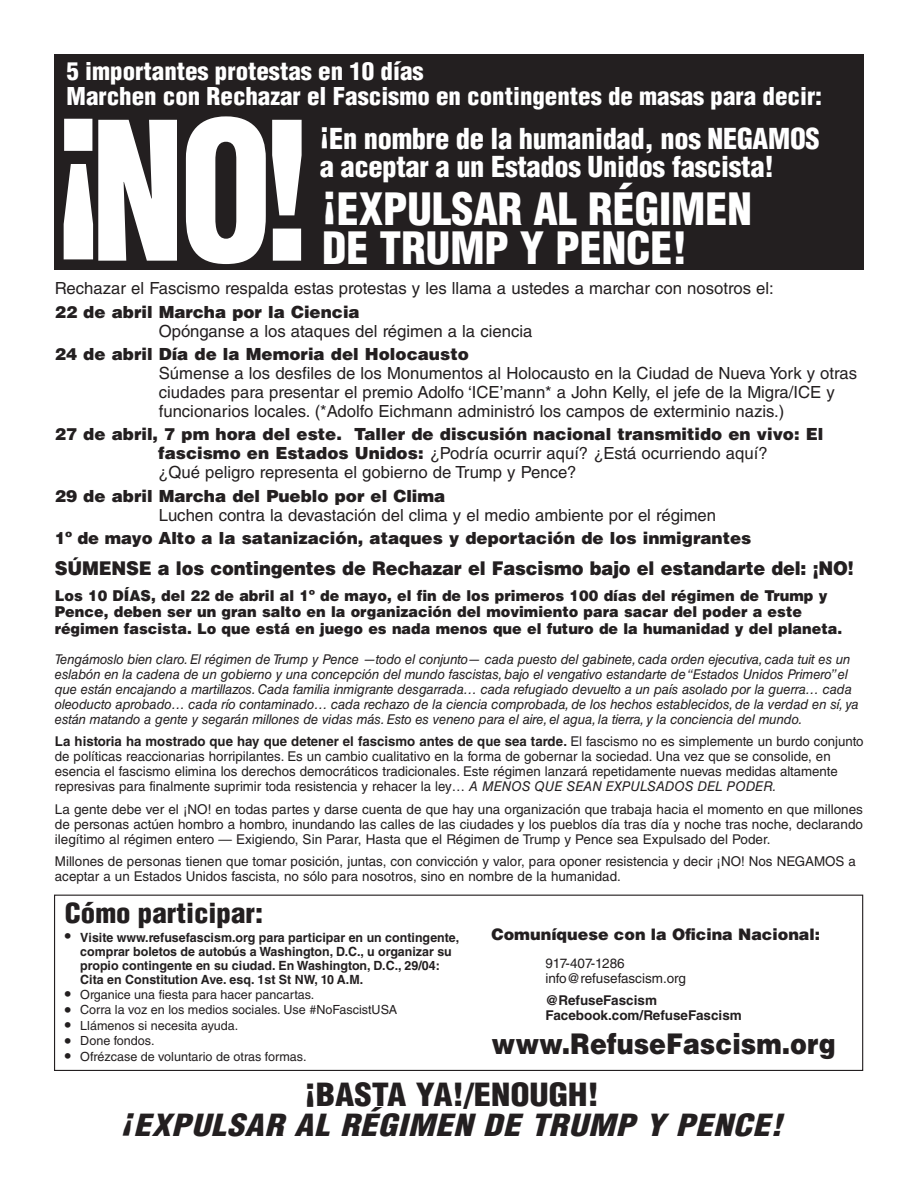
<style>
.page{position:relative;width:918px;height:1188px;background:#fff}
.page>*{position:absolute;margin:0;border:0;box-sizing:border-box;transform-origin:0 0}
.t1{font:900 condensed 187.8px "Helvetica LT Std";color:#fff;scale:.89 1}
.t2{font:900 condensed 43.5px/39.6px "Helvetica LT Std";color:#fff}
.t3{font:900 condensed 31.2px "Helvetica LT Std";color:#231f20;scale:1.11 1}
.t4{font:italic 900 condensed 29.85px "Helvetica LT Std";letter-spacing:.02em;color:#231f20;scale:1.15 1}
.Default{font:900 28.5px "Helvetica LT Std";color:#231f20;scale:.89 1}
.t5{font:900 condensed 28.2px/28.5px "Helvetica LT Std";letter-spacing:-.01em;color:#fff}
.Default-2{font:900 condensed 27px "Helvetica LT Std";color:#231f20;scale:1.07 1}
.t6{font:900 condensed 24px/25.5px "Helvetica LT Std";color:#fff;scale:1.04 1}
.t7{font:900 18.9px "Helvetica LT Std";letter-spacing:-.01em;color:#231f20;scale:.94 1}
.t8{font:16.65px/18.9px "Helvetica LT Std";color:#231f20}
.t9{font:900 16.65px/18.9px "Helvetica LT Std";color:#231f20}
.Default-3{font:900 15.9px "Helvetica LT Std";color:#231f20}
.t10{font:900 15px/16.5px "Helvetica LT Std";color:#231f20;scale:.96 1}
.Pa1{font:13.5px/15px "Helvetica LT Std";color:#231f20}
.t11{font:italic 13.5px/15px "Helvetica LT Std";letter-spacing:-.01em;color:#231f20}
.Pa1-2{font:700 13.5px "Helvetica LT Std";color:#231f20}
.Default-4{font:700 13.5px "Helvetica LT Std";color:#231f20}
.Default-5{font:13.5px "Helvetica LT Std";color:#231f20}
.Default-6{font:700 12.75px/14.1px "Helvetica LT Std";color:#231f20}
.Default-7{font:12.6px "Helvetica LT Std";color:#231f20}
.s1{font-weight:900}
.s2{font-weight:400}
.s3{font-weight:700}
.s4{font-style:italic}
.s5{font-size:17.1px}
.s6{font-weight:700;font-size:17.1px}
</style>
<div class="page">
<div style="left:54px;top:895px;width:809px;height:176px;border:1px solid #231f20"></div>
<div style="left:54px;top:54px;width:810px;height:215px;background:#231f20"></div>
<p class="t6" style="left:67px;top:58px;width:728px">5 importantes protestas en 10 días<br>Marchen con Rechazar el Fascismo en contingentes de masas para decir:</p>
<p class="t1" style="left:50px;top:73px;width:298px">¡NO!</p>
<p class="t5" style="left:320px;top:124px;width:501px">¡En nombre de la humanidad, nos NEGAMOS a aceptar a un Estados Unidos fascista!</p>
<p class="t2" style="left:322px;top:188px;width:431px">¡EXPULSAR AL RÉGIMEN<br>DE TRUMP Y PENCE!</p>
<p class="t8" style="left:55px;top:279px;width:720px">Rechazar el Fascismo respalda estas protestas y les llama a ustedes a marchar con nosotros el:</p>
<p class="t8" style="left:159px;top:302px;width:375px;text-indent:-104px"><span class="s1">22 de abril Marcha por la Ciencia<br></span>Opónganse a los ataques del régimen a la ciencia</p>
<p class="t8" style="left:159px;top:345px;width:700px;text-indent:-104px"><span class="s1">24 de abril Día de la Memoria del Holocausto<br></span>Súmense a los desfiles de los Monumentos al Holocausto en la Ciudad de Nueva York y otras ciudades para presentar el premio Adolfo ‘ICE’mann* a John Kelly, el jefe de la Migra/ICE y funcionarios locales. (*Adolfo Eichmann administró los campos de exterminio nazis.)</p>
<p class="t9" style="left:158px;top:425px;width:667px;text-indent:-103px">27 de abril, 7 pm hora del este. Taller de discusión nacional transmitido en vivo: El fascismo en Estados Unidos: <span class="s2">¿Podría ocurrir aquí? ¿Está ocurriendo aquí?<br>¿Qué peligro representa el gobierno de Trump y Pence?</span></p>
<p class="t8" style="left:159px;top:486px;width:559px;text-indent:-104px"><span class="s1">29 de abril Marcha del Pueblo por el Clima<br></span>Luchen contra la devastación del clima y el medio ambiente por el régimen</p>
<p class="t9" style="left:55px;top:528px;width:698px">1º de mayo Alto a la satanización, ataques y deportación de los inmigrantes</p>
<p class="t7" style="left:55px;top:556px;width:851px">SÚMENSE a los contingentes de Rechazar el Fascismo bajo el estandarte del: ¡NO!</p>
<p class="t10" style="left:55px;top:587px;width:822px">Los 10 DÍAS, del 22 de abril al 1º de mayo, el fin de los primeros 100 días del régimen de Trump y<br>Pence, deben ser un gran salto en la organización del movimiento para sacar del poder a este régimen fascista. Lo que está en juego es nada menos que el futuro de la humanidad y del planeta.</p>
<p class="t11" style="left:55px;top:651px;width:805px">Tengámoslo bien claro. El régimen de Trump y Pence —todo el conjunto— cada puesto del gabinete, cada orden ejecutiva, cada tuit es un eslabón en la cadena de un gobierno y una concepción del mundo fascistas, bajo el vengativo estandarte de “Estados Unidos Primero” el que están encajando a martillazos. Cada familia inmigrante desgarrada… cada refugiado devuelto a un país asolado por la guerra… cada oleoducto aprobado… cada río contaminado… cada rechazo de la ciencia comprobada, de los hechos establecidos, de la verdad en sí, ya están matando a gente y segarán millones de vidas más. Esto es veneno para el aire, el agua, la tierra, y la conciencia del mundo.</p>
<p class="Pa1" style="left:55px;top:734px;width:810px"><span class="s3">La historia ha mostrado que hay que detener el fascismo antes de que sea tarde.</span> El fascismo no es simplemente un burdo conjunto de políticas reaccionarias horripilantes. Es un cambio cualitativo en la forma de gobernar la sociedad. Una vez que se consolide, en esencia el fascismo elimina los derechos democráticos tradicionales. Este régimen lanzará repetidamente nuevas medidas altamente represivas para finalmente suprimir toda resistencia y rehacer la ley… <span class="s4">A MENOS QUE SEAN EXPULSADOS DEL PODER.</span></p>
<p class="Pa1" style="left:55px;top:801px;width:810px;text-align:justify">La gente debe ver el ¡NO! en todas partes y darse cuenta de que hay una organización que trabaja hacia el momento en que millones de personas actúen hombro a hombro, inundando las calles de las ciudades y los pueblos día tras día y noche tras noche, declarando ilegítimo al régimen entero — Exigiendo, Sin Parar, Hasta que el Régimen de Trump y Pence sea Expulsado del Poder.</p>
<p class="Pa1" style="left:55px;top:854px;width:803px">Millones de personas tienen que tomar posición, juntas, con convicción y valor, para oponer resistencia y decir ¡NO! Nos NEGAMOS a aceptar a un Estados Unidos fascista, no sólo para nosotros, sino en nombre de la humanidad.</p>
<p class="Default-2" style="left:65px;top:896px;width:187px">Cómo participar:</p>
<p class="Default-6" style="left:80px;top:930px;width:381px;text-indent:-15px"><span class="s5">•</span> Visite www.refusefascism.org para participar en un contingente, comprar boletos de autobús a Washington, D.C., u organizar su propio contingente en su ciudad. En Washington, D.C., 29/04:<br>Cita en Constitution Ave. esq. 1st St NW, 10 A.M.</p>
<p class="Default-7" style="left:65px;top:987px;width:251px"><span class="s6">•</span> Organice una fiesta para hacer pancartas.</p>
<p class="Default-7" style="left:65px;top:1003px;width:334px"><span class="s6">•</span> Corra la voz en los medios sociales. Use #NoFascistUSA</p>
<p class="Default-7" style="left:65px;top:1018px;width:175px"><span class="s6">•</span> Llámenos si necesita ayuda.</p>
<p class="Default-7" style="left:65px;top:1034px;width:91px"><span class="s6">•</span> Done fondos.</p>
<p class="Default-7" style="left:65px;top:1049px;width:243px"><span class="s6">•</span> Ofrézcase de voluntario de otras formas.</p>
<p class="Default-3" style="left:491px;top:924px;width:330px">Comuníquese con la Oficina Nacional:</p>
<p class="Default-5" style="left:545px;top:955px;width:81px">917-407-1286</p>
<p class="Pa1" style="left:545px;top:970px;width:142px">info@refusefascism.org</p>
<p class="Default-4" style="left:545px;top:992px;width:113px">@RefuseFascism</p>
<p class="Pa1-2" style="left:545px;top:1007px;width:198px">Facebook.com/RefuseFascism</p>
<p class="Default" style="left:491px;top:1025px;width:388px">www.RefuseFascism.org</p>
<p class="t3" style="left:304px;top:1075px;width:267px">¡BASTA YA!/ENOUGH!</p>
<p class="t4" style="left:121px;top:1106px;width:576px">¡EXPULSAR AL RÉGIMEN DE TRUMP Y PENCE!</p>
</div>
